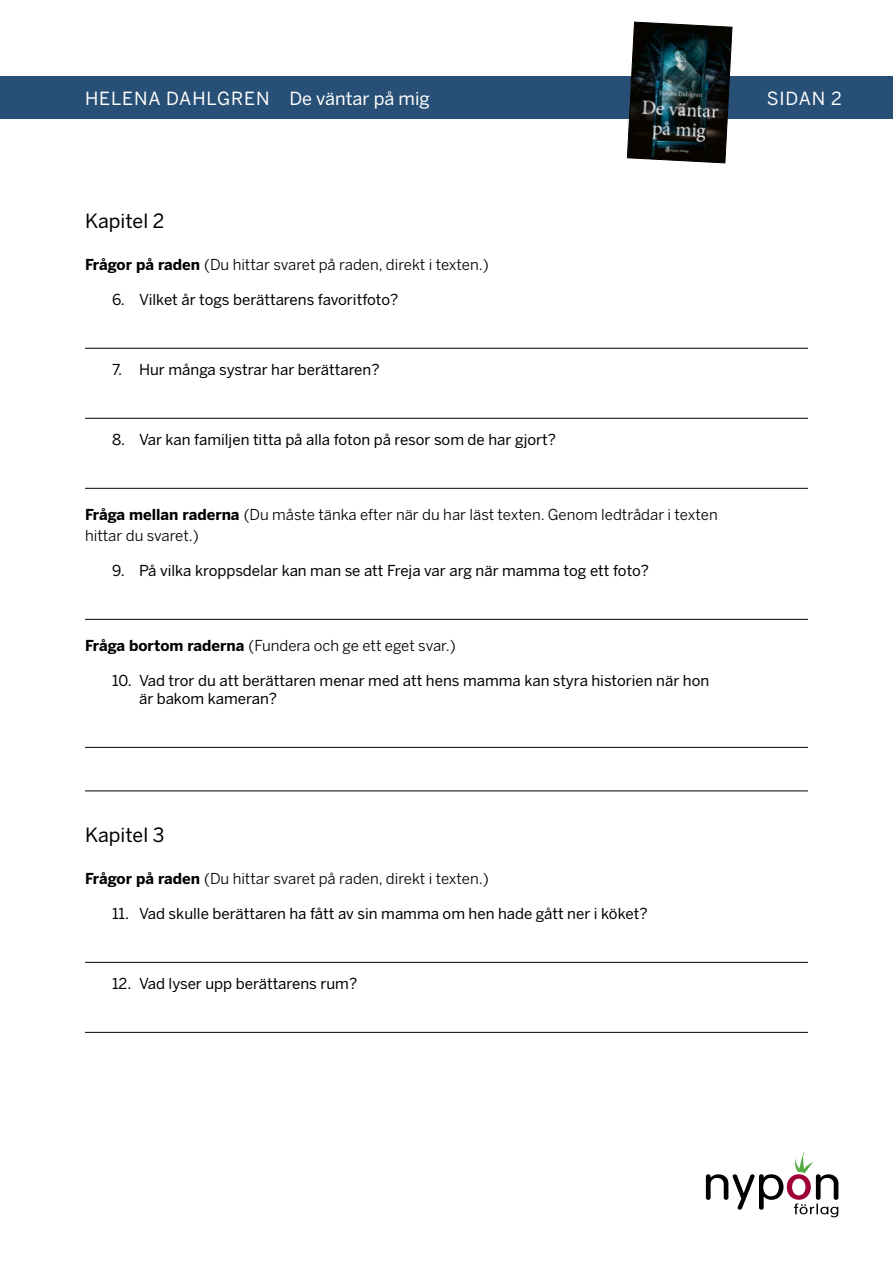
<style>
.page{position:relative;width:893px;height:1263px;background:#fff}
.page>*{position:absolute;margin:0;border:0;box-sizing:border-box;transform-origin:0 0}
.t1{font:19.5px "Benton Sans";color:#000}
.t2{font:18px "Benton Sans";letter-spacing:.015em;color:#fff}
.t3{font:18px "Benton Sans";letter-spacing:.05em;color:#fff}
.t4{font:15px/18px "Benton Sans";color:#000}
.t5{font:15px/21px "Benton Sans";color:#000}
.s1{font-weight:700}
</style>
<div class="page">
<div style="left:0;top:77px;width:893px;height:42px;background:#284f75"></div>
<img style="left:627px;top:21px;width:106px;height:143px">
<svg style="left:706px;top:1152px;width:132px;height:65px"></svg>
<hr style="left:85px;top:348px;width:723px;height:1px;background:#000">
<hr style="left:85px;top:418px;width:723px;height:1px;background:#000">
<hr style="left:85px;top:488px;width:723px;height:1px;background:#000">
<hr style="left:85px;top:619px;width:723px;height:1px;background:#000">
<hr style="left:85px;top:747px;width:723px;height:1px;background:#000">
<hr style="left:85px;top:790px;width:723px;height:1px;background:#000">
<hr style="left:85px;top:962px;width:723px;height:1px;background:#000">
<hr style="left:85px;top:1032px;width:723px;height:1px;background:#000">
<p class="t2" style="left:85px;top:87px;width:346px">HELENA DAHLGREN De väntar på mig</p>
<p class="t3" style="left:767px;top:87px;width:77px">SIDAN 2</p>
<h1 class="t1" style="left:85px;top:209px;width:81px">Kapitel 2</h1>
<p class="t5" style="left:85px;top:254px;width:405px"><span class="s1">Frågor på raden</span> (Du hittar svaret på raden, direkt i texten.)</p>
<p class="t4" style="left:112px;top:291px;width:288px">6. Vilket år togs berättarens favoritfoto?</p>
<p class="t4" style="left:112px;top:361px;width:269px">7. Hur många systrar har berättaren?</p>
<p class="t4" style="left:112px;top:431px;width:445px">8. Var kan familjen titta på alla foton på resor som de har gjort?</p>
<p class="t5" style="left:85px;top:504px;width:634px"><span class="s1">Fråga mellan raderna</span> (Du måste tänka efter när du har läst texten. Genom ledtrådar i texten hittar du svaret.)</p>
<p class="t4" style="left:112px;top:562px;width:539px">9. På vilka kroppsdelar kan man se att Freja var arg när mamma tog ett foto?</p>
<p class="t5" style="left:85px;top:635px;width:372px"><span class="s1">Fråga bortom raderna</span> (Fundera och ge ett eget svar.)</p>
<p class="t4" style="left:139px;top:672px;width:572px;text-indent:-27px">10. Vad tror du att berättaren menar med att hens mamma kan styra historien när hon är bakom kameran?</p>
<h1 class="t1" style="left:85px;top:823px;width:81px">Kapitel 3</h1>
<p class="t5" style="left:85px;top:868px;width:405px"><span class="s1">Frågor på raden</span> (Du hittar svaret på raden, direkt i texten.)</p>
<p class="t4" style="left:112px;top:905px;width:537px">11. Vad skulle berättaren ha fått av sin mamma om hen hade gått ner i köket?</p>
<p class="t4" style="left:112px;top:975px;width:247px">12. Vad lyser upp berättarens rum?</p>
</div>
